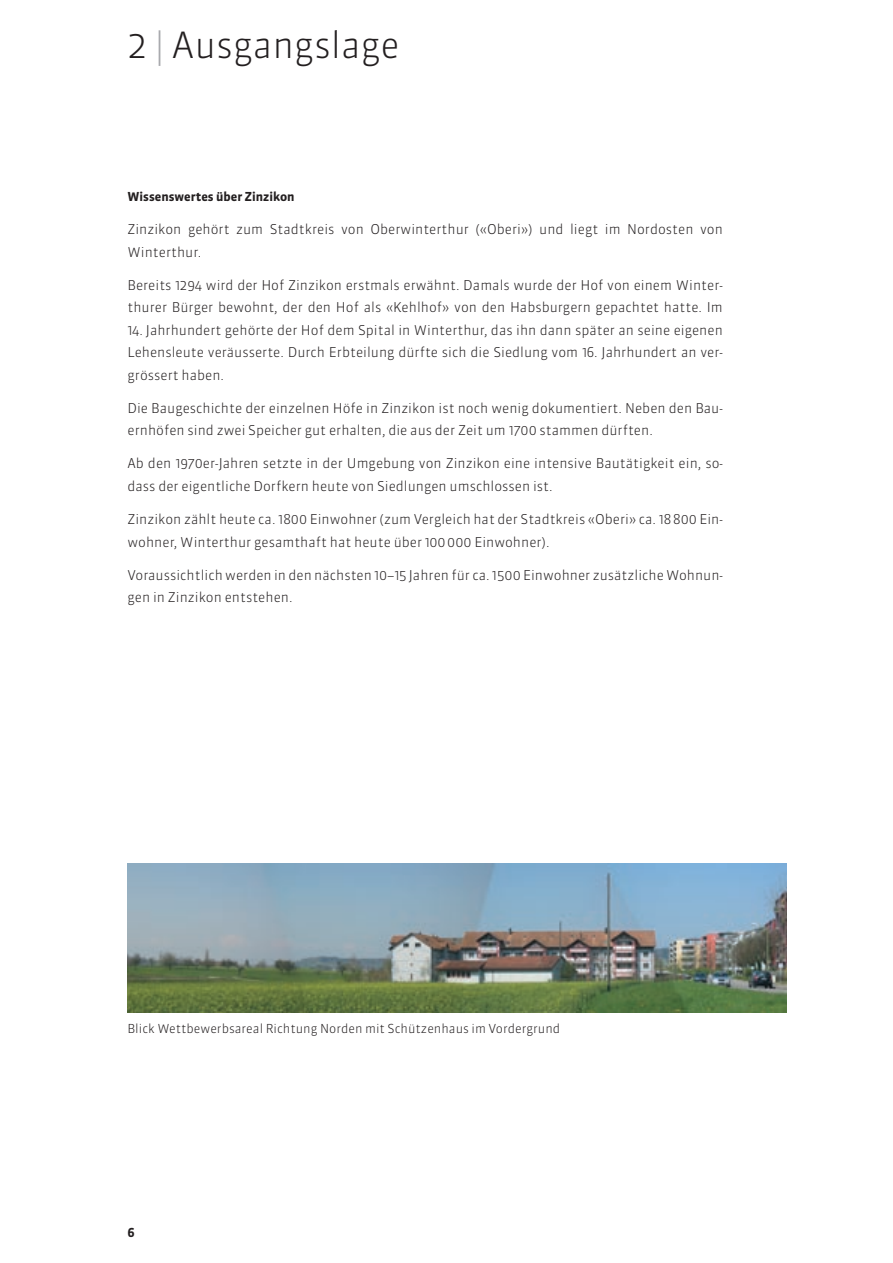
<style>
.page{position:relative;width:893px;height:1263px;background:#fff}
.page>*{position:absolute;margin:0;border:0;box-sizing:border-box;transform-origin:0 0}
.t1{font:300 36px "Sanuk OT";color:#231f20}
.t2{font:300 13.5px/22.5px "Sanuk OT";color:#231f20}
.t3{font:300 12.3px "Sanuk OT";color:#231f20}
.t4{font:700 12.3px "Sanuk OT";color:#231f20}
.s1{color:#a8a9ad}
</style>
<div class="page">
<img style="left:128px;top:863px;width:659px;height:149px">
<h1 class="t1" style="left:128px;top:30px;width:274px">2 <span class="s1">|</span> Ausgangslage</h1>
<p class="t4" style="left:128px;top:191px;width:169px">Wissenswertes über Zinzikon</p>
<p class="t2" style="left:128px;top:219px;width:597px">Zinzikon gehört zum Stadtkreis von Oberwinterthur («Oberi») und liegt im Nordosten von<br>Winterthur.</p>
<p class="t2" style="left:128px;top:275px;width:597px">Bereits 1294 wird der Hof Zinzikon erstmals erwähnt. Damals wurde der Hof von einem Winter&shy;thurer Bürger bewohnt, der den Hof als «Kehlhof» von den Habsburgern gepachtet hatte. Im</p>
<p class="t2" style="left:128px;top:320px;width:597px;text-align:justify">14. Jahrhundert gehörte der Hof dem Spital in Winterthur, das ihn dann später an seine eigenen Lehensleute veräusserte. Durch Erbteilung dürfte sich die Siedlung vom 16. Jahrhundert an ver&shy;grössert haben.</p>
<p class="t2" style="left:128px;top:398px;width:597px">Die Baugeschichte der einzelnen Höfe in Zinzikon ist noch wenig dokumentiert. Neben den Bau&shy;ernhöfen sind zwei Speicher gut erhalten, die aus der Zeit um 1700 stammen dürften.</p>
<p class="t2" style="left:128px;top:454px;width:597px">Ab den 1970er-Jahren setzte in der Umgebung von Zinzikon eine intensive Bautätigkeit ein, so&shy;dass der eigentliche Dorfkern heute von Siedlungen umschlossen ist.</p>
<p class="t2" style="left:128px;top:509px;width:597px">Zinzikon zählt heute ca. 1800 Einwohner (zum Vergleich hat der Stadtkreis «Oberi» ca. 18 800 Ein&shy;wohner, Winterthur gesamthaft hat heute über 100 000 Einwohner).</p>
<p class="t2" style="left:128px;top:565px;width:597px">Voraussichtlich werden in den nächsten 10–15 Jahren für ca. 1500 Einwohner zusätzliche Wohnun&shy;gen in Zinzikon entstehen.</p>
<p class="t3" style="left:128px;top:1024px;width:434px">Blick Wettbewerbsareal Richtung Norden mit Schützenhaus im Vordergrund</p>
<p class="t4" style="left:128px;top:1228px;width:9px">6</p>
</div>
